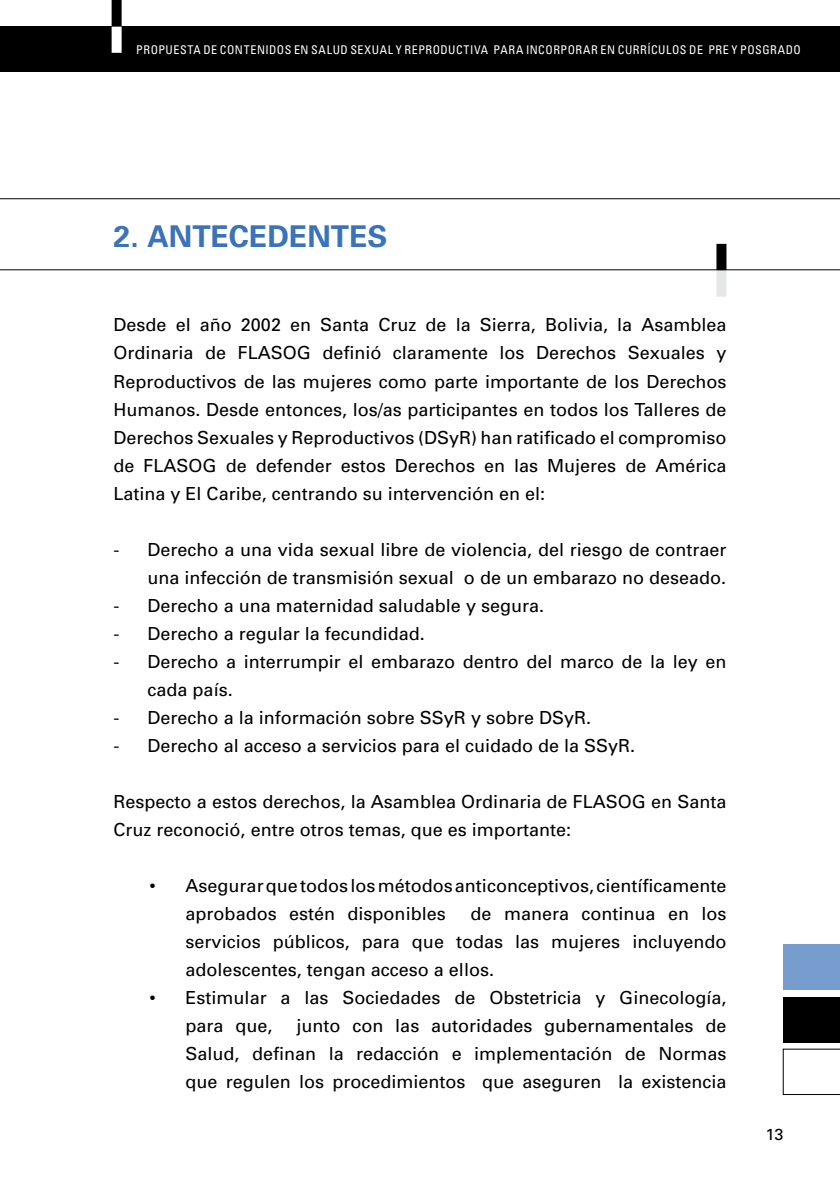
<style>
.page{position:relative;width:840px;height:1191px;background:#fff}
.page>*{position:absolute;margin:0;border:0;box-sizing:border-box;transform-origin:0 0}
.t1{font:700 30px "Univers";letter-spacing:.005em;color:#3b73b9}
.t2{font:18px/28px "Univers";color:#000}
.t3{font:16px "Univers";color:#000}
.t4{font:condensed 12px "Univers";letter-spacing:.045em;color:#fff}
</style>
<div class="page">
<div style="left:0;top:26px;width:839px;height:46px;background:#000"></div>
<div style="left:111px;top:26px;width:10px;height:27px;background:#fff"></div>
<div style="left:111px;top:0;width:10px;height:26px;background:#000"></div>
<div style="left:782px;top:944px;width:57px;height:45px;background:#769dce"></div>
<div style="left:782px;top:997px;width:57px;height:45px;background:#000"></div>
<svg style="left:782px;top:1049px;width:57px;height:45px"></svg>
<hr style="left:0;top:269px;width:839px;height:1px;background:#000">
<hr style="left:0;top:198px;width:839px;height:1px;background:#000">
<div style="left:716px;top:270px;width:10px;height:27px;background:#e6e7e8"></div>
<div style="left:716px;top:244px;width:10px;height:26px;background:#000"></div>
<p class="t4" style="left:136px;top:42px;width:666px">PROPUESTA DE CONTENIDOS EN SALUD SEXUAL Y REPRODUCTIVA PARA INCORPORAR EN CURRÍCULOS DE PRE Y POSGRADO</p>
<h1 class="t1" style="left:113px;top:217px;width:275px">2. ANTECEDENTES</h1>
<p class="t2" style="left:113px;top:311px;width:614px;text-align:justify">Desde el año 2002 en Santa Cruz de la Sierra, Bolivia, la Asamblea Ordinaria de FLASOG definió claramente los Derechos Sexuales y Reproductivos de las mujeres como parte importante de los Derechos Humanos. Desde entonces, los/as participantes en todos los Talleres de Derechos Sexuales y Reproductivos (DSyR) han ratificado el compromiso de FLASOG de defender estos Derechos en las Mujeres de América Latina y El Caribe, centrando su intervención en el:</p>
<p class="t2" style="left:113px;top:535px;width:614px;text-align:right">- Derecho a una vida sexual libre de violencia, del riesgo de contraer una infección de transmisión sexual o de un embarazo no deseado.</p>
<p class="t2" style="left:113px;top:591px;width:432px">- Derecho a una maternidad saludable y segura.</p>
<p class="t2" style="left:113px;top:619px;width:313px">- Derecho a regular la fecundidad.</p>
<p class="t2" style="left:147px;top:647px;width:580px;text-indent:-34px">- Derecho a interrumpir el embarazo dentro del marco de la ley en cada país.</p>
<p class="t2" style="left:113px;top:703px;width:479px">- Derecho a la información sobre SSyR y sobre DSyR.</p>
<p class="t2" style="left:113px;top:731px;width:523px">- Derecho al acceso a servicios para el cuidado de la SSyR.</p>
<p class="t2" style="left:113px;top:787px;width:614px">Respecto a estos derechos, la Asamblea Ordinaria de FLASOG en Santa<br>Cruz reconoció, entre otros temas, que es importante:</p>
<p class="t2" style="left:185px;top:871px;width:542px;text-indent:-36px">• Asegurarquetodoslosmétodosanticonceptivos,científicamente aprobados estén disponibles</p>
<p class="t2" style="left:185px;top:899px;width:542px;text-align:justify;text-indent:285px">de manera continua en los servicios públicos, para que todas las mujeres incluyendo adolescentes, tengan acceso a ellos.</p>
<p class="t2" style="left:185px;top:983px;width:542px;text-indent:-36px">• Estimular a las Sociedades de Obstetricia y Ginecología, para que,</p>
<p class="t2" style="left:185px;top:1011px;width:542px;text-align:justify;text-indent:111px">junto con las autoridades gubernamentales de Salud, definan la redacción e implementación de Normas que regulen los procedimientos que aseguren la existencia</p>
<p class="t3" style="left:765px;top:1124px;width:19px">13</p>
</div>
